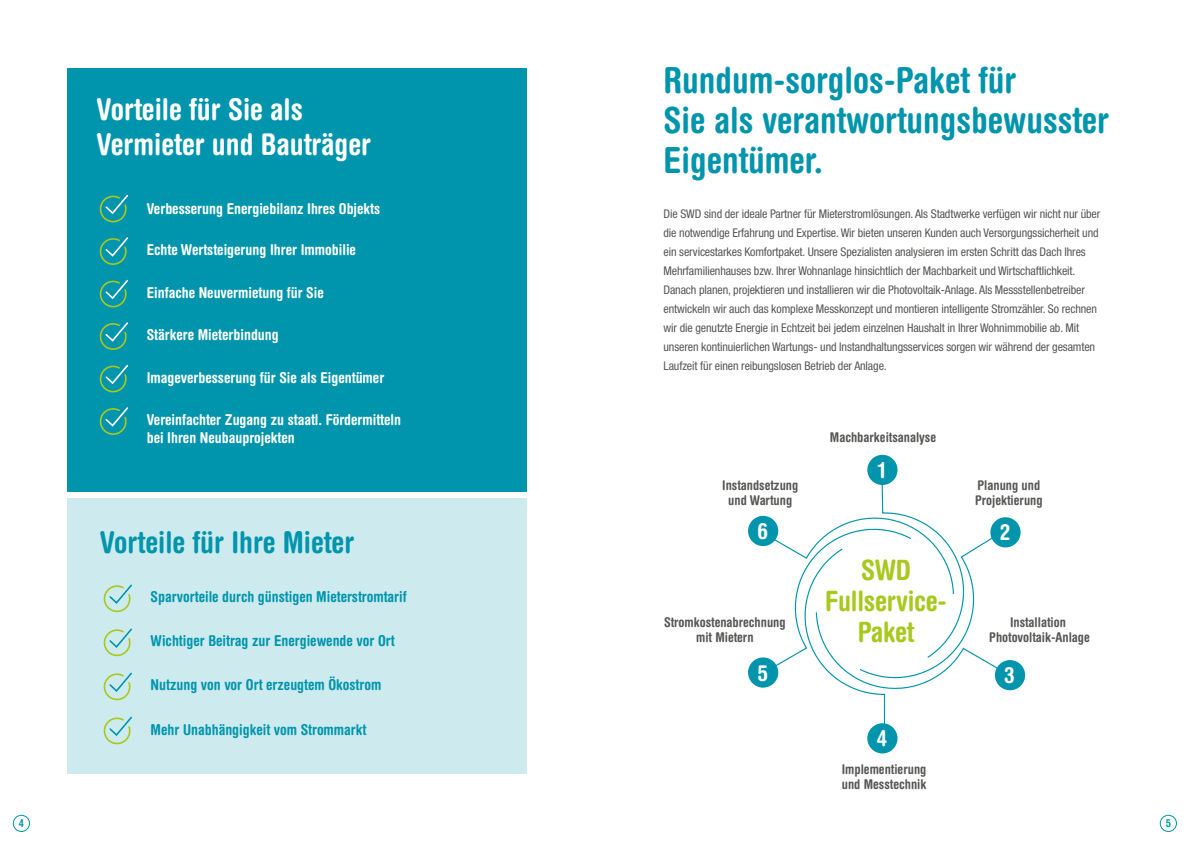
<style>
.page{position:relative;width:1191px;height:842px;background:#fff}
.page>*{position:absolute;margin:0;border:0;box-sizing:border-box;transform-origin:0 0}
.t1{font:700 condensed 36px/40px "Helvetica Rounded LT Std";color:#0095ad}
.t2{font:700 condensed 30px/35px "Helvetica Rounded LT Std";color:#fff}
.t3{font:700 condensed 30px "Helvetica Rounded LT Std";color:#0095ad}
.t4{font:700 condensed 28.1px/31.4px "Helvetica Rounded LT Std";letter-spacing:-.01em;color:#a8c81e;text-align:center}
.t5{font:700 condensed 22.1px "Helvetica Rounded LT Std";color:#fff}
.t6{font:700 condensed 15px/18px "Helvetica Rounded LT Std";color:#fff}
.t7{font:700 condensed 15px "Helvetica Rounded LT Std";color:#0095ad}
.t8{font:700 condensed 13.4px/15.4px "Helvetica Rounded LT Std";color:#575756;text-align:center}
.t9{font:condensed 12px/19px "Helvetica Neue LT Std";letter-spacing:-.01em;color:#575756}
.t10{font:700 condensed 11px "Helvetica Rounded LT Std";color:#0095ad}
</style>
<div class="page">
<svg style="left:769px;top:471px;width:231px;height:265px"></svg>
<div style="left:867px;top:455px;width:30px;height:30px;background:#0095ad;border-radius:50%"></div>
<div style="left:748px;top:516px;width:30px;height:30px;background:#0095ad;border-radius:50%"></div>
<div style="left:990px;top:517px;width:30px;height:30px;background:#0095ad;border-radius:50%"></div>
<div style="left:995px;top:660px;width:30px;height:30px;background:#0095ad;border-radius:50%"></div>
<div style="left:867px;top:723px;width:30px;height:30px;background:#0095ad;border-radius:50%"></div>
<div style="left:748px;top:657px;width:30px;height:31px;background:#0095ad;border-radius:50%"></div>
<div style="left:1159px;top:815px;width:17px;height:17px;border:1px solid #0095ad;border-radius:50%"></div>
<div style="left:68px;top:68px;width:459px;height:423px;background:#0095ad"></div>
<div style="left:68px;top:499px;width:459px;height:275px;background:#cdeaee"></div>
<div style="left:13px;top:815px;width:17px;height:17px;border:1px solid #0095ad;border-radius:50%"></div>
<svg style="left:99px;top:194px;width:30px;height:29px"></svg>
<svg style="left:99px;top:237px;width:29px;height:28px"></svg>
<svg style="left:99px;top:279px;width:30px;height:29px"></svg>
<svg style="left:103px;top:584px;width:29px;height:29px"></svg>
<svg style="left:99px;top:322px;width:29px;height:28px"></svg>
<svg style="left:103px;top:628px;width:29px;height:29px"></svg>
<svg style="left:99px;top:364px;width:30px;height:29px"></svg>
<svg style="left:103px;top:672px;width:29px;height:29px"></svg>
<svg style="left:99px;top:407px;width:29px;height:28px"></svg>
<svg style="left:103px;top:716px;width:29px;height:29px"></svg>
<p class="t10" style="left:19px;top:816px;width:7px">4</p>
<h2 class="t2" style="left:96px;top:91px;width:276px">Vorteile für Sie als<br>Vermieter und Bauträger</h2>
<p class="t6" style="left:147px;top:200px;width:235px">Verbesserung Energiebilanz Ihres Objekts</p>
<p class="t6" style="left:147px;top:240px;width:211px">Echte Wertsteigerung Ihrer Immobilie</p>
<p class="t6" style="left:147px;top:283px;width:178px">Einfache Neuvermietung für Sie</p>
<p class="t6" style="left:147px;top:325px;width:134px">Stärkere Mieterbindung</p>
<p class="t6" style="left:147px;top:368px;width:239px">Imageverbesserung für Sie als Eigentümer</p>
<p class="t6" style="left:147px;top:410px;width:256px">Vereinfachter Zugang zu staatl. Fördermitteln bei Ihren Neubauprojekten</p>
<h2 class="t3" style="left:100px;top:524px;width:256px">Vorteile für Ihre Mieter</h2>
<p class="t7" style="left:151px;top:588px;width:258px">Sparvorteile durch günstigen Mieterstromtarif</p>
<p class="t7" style="left:151px;top:632px;width:246px">Wichtiger Beitrag zur Energiewende vor Ort</p>
<p class="t7" style="left:151px;top:676px;width:232px">Nutzung von vor Ort erzeugtem Ökostrom</p>
<p class="t7" style="left:151px;top:720px;width:217px">Mehr Unabhängigkeit vom Strommarkt</p>
<h1 class="t1" style="left:663px;top:60px;width:447px">Rundum-sorglos-Paket für<br>Sie als verantwortungsbewusster<br>Eigentümer.</h1>
<p class="t9" style="left:663px;top:204px;width:438px">Die SWD sind der ideale Partner für Mieterstromlösungen. Als Stadtwerke verfügen wir nicht nur über die notwendige Erfahrung und Expertise. Wir bieten unseren Kunden auch Versorgungssicherheit und ein servicestarkes Komfortpaket. Unsere Spezialisten analysieren im ersten Schritt das Dach Ihres Mehrfamilienhauses bzw. Ihrer Wohnanlage hinsichtlich der Machbarkeit und Wirtschaftlichkeit.<br>Danach planen, projektieren und installieren wir die Photovoltaik-Anlage. Als Messstellenbetreiber entwickeln wir auch das komplexe Messkonzept und montieren intelligente Stromzähler. So rechnen wir die genutzte Energie in Echtzeit bei jedem einzelnen Haushalt in Ihrer Wohnimmobilie ab. Mit unseren kontinuierlichen Wartungs- und Instandhaltungsservices sorgen wir während der gesamten Laufzeit für einen reibungslosen Betrieb der Anlage.</p>
<p class="t8" style="left:722px;top:477px;width:78px">Instandsetzung und Wartung</p>
<p class="t8" style="left:830px;top:429px;width:108px">Machbarkeitsanalyse</p>
<h3 class="t5" style="left:878px;top:457px;width:9px">1</h3>
<p class="t8" style="left:975px;top:477px;width:69px;text-align:left">Planung und<br>Projektierung</p>
<h3 class="t5" style="left:757px;top:518px;width:12px">6</h3>
<h3 class="t5" style="left:999px;top:519px;width:12px">2</h3>
<p class="t8" style="left:664px;top:614px;width:123px">Stromkostenabrechnung mit Mietern</p>
<h3 class="t5" style="left:757px;top:659px;width:12px">5</h3>
<h3 class="t4" style="left:825px;top:553px;width:123px">SWD<br>Fullservice-<br>Paket</h3>
<h3 class="t5" style="left:876px;top:725px;width:12px">4</h3>
<p class="t8" style="left:842px;top:761px;width:86px;text-align:left">Implementierung und Messtechnik</p>
<p class="t8" style="left:989px;top:614px;width:102px">Installation<br>Photovoltaik-Anlage</p>
<h3 class="t5" style="left:1004px;top:662px;width:12px">3</h3>
<p class="t10" style="left:1165px;top:816px;width:7px">5</p>
</div>
